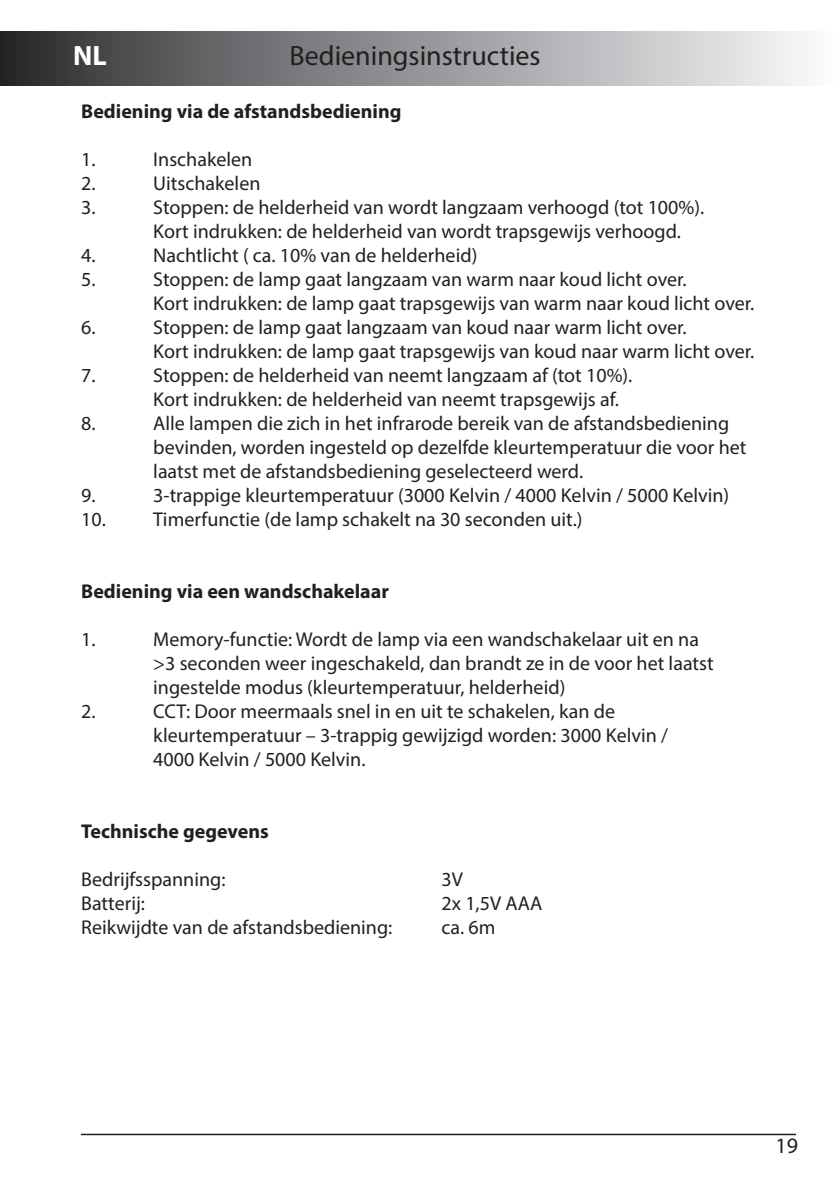
<style>
.page{position:relative;width:840px;height:1191px;background:#fff}
.page>*{position:absolute;margin:0;border:0;box-sizing:border-box;transform-origin:0 0}
.t1{font:28px "Myriad Pro";color:#231f20}
.t2{font:700 28px "Myriad Pro";color:#fff}
.t3{font:22px "Myriad Pro";color:#231f20}
.t4{font:20px/24px "Myriad Pro";color:#231f20}
.t5{font:700 20px "Myriad Pro";color:#231f20}
</style>
<div class="page">
<hr style="left:81px;top:1133px;width:714px;height:2px;background:#231f20">
<div style="left:0;top:31px;width:838px;height:55px;background:linear-gradient(to right,#2c2d2f,#fbfdff)"></div>
<p class="t2" style="left:73px;top:38px;width:35px">NL</p>
<p class="t1" style="left:289px;top:39px;width:252px">Bedieningsinstructies</p>
<p class="t5" style="left:81px;top:98px;width:321px">Bediening via de afstandsbediening</p>
<p class="t4" style="left:81px;top:147px;width:16px">1.</p>
<p class="t4" style="left:153px;top:147px;width:100px">Inschakelen</p>
<p class="t4" style="left:81px;top:171px;width:16px">2.</p>
<p class="t4" style="left:153px;top:171px;width:109px">Uitschakelen</p>
<p class="t4" style="left:81px;top:195px;width:16px">3.</p>
<p class="t4" style="left:153px;top:195px;width:552px">Stoppen: de helderheid van wordt langzaam verhoogd (tot 100%).</p>
<p class="t4" style="left:153px;top:219px;width:529px">Kort indrukken: de helderheid van wordt trapsgewijs verhoogd.</p>
<p class="t4" style="left:81px;top:243px;width:16px">4.</p>
<p class="t4" style="left:153px;top:243px;width:325px">Nachtlicht ( ca. 10% van de helderheid)</p>
<p class="t4" style="left:81px;top:267px;width:16px">5.</p>
<p class="t4" style="left:153px;top:267px;width:534px">Stoppen: de lamp gaat langzaam van warm naar koud licht over.</p>
<p class="t4" style="left:153px;top:291px;width:602px">Kort indrukken: de lamp gaat trapsgewijs van warm naar koud licht over.</p>
<p class="t4" style="left:81px;top:315px;width:16px">6.</p>
<p class="t4" style="left:153px;top:315px;width:534px">Stoppen: de lamp gaat langzaam van koud naar warm licht over.</p>
<p class="t4" style="left:153px;top:339px;width:602px">Kort indrukken: de lamp gaat trapsgewijs van koud naar warm licht over.</p>
<p class="t4" style="left:81px;top:363px;width:16px">7.</p>
<p class="t4" style="left:153px;top:363px;width:480px">Stoppen: de helderheid van neemt langzaam af (tot 10%).</p>
<p class="t4" style="left:153px;top:387px;width:467px">Kort indrukken: de helderheid van neemt trapsgewijs af.</p>
<p class="t4" style="left:81px;top:411px;width:16px">8.</p>
<p class="t4" style="left:153px;top:411px;width:594px">Alle lampen die zich in het infrarode bereik van de afstandsbediening bevinden, worden ingesteld op dezelfde kleurtemperatuur die voor het laatst met de afstandsbediening geselecteerd werd.</p>
<p class="t4" style="left:81px;top:483px;width:16px">9.</p>
<p class="t4" style="left:153px;top:483px;width:577px">3-trappige kleurtemperatuur (3000 Kelvin / 4000 Kelvin / 5000 Kelvin)</p>
<p class="t4" style="left:81px;top:507px;width:502px">10. Timerfunctie (de lamp schakelt na 30 seconden uit.)</p>
<p class="t5" style="left:81px;top:578px;width:309px">Bediening via een wandschakelaar</p>
<p class="t4" style="left:81px;top:627px;width:16px">1.</p>
<p class="t4" style="left:153px;top:627px;width:561px">Memory-functie: Wordt de lamp via een wandschakelaar uit en na &gt;3 seconden weer ingeschakeld, dan brandt ze in de voor het laatst ingestelde modus (kleurtemperatuur, helderheid)</p>
<p class="t4" style="left:81px;top:699px;width:16px">2.</p>
<p class="t4" style="left:153px;top:699px;width:516px">CCT: Door meermaals snel in en uit te schakelen, kan de kleurtemperatuur – 3-trappig gewijzigd worden: 3000 Kelvin /<br>4000 Kelvin / 5000 Kelvin.</p>
<p class="t5" style="left:81px;top:818px;width:189px">Technische gegevens</p>
<p class="t4" style="left:81px;top:867px;width:146px">Bedrijfsspanning:</p>
<p class="t4" style="left:441px;top:867px;width:23px">3V</p>
<p class="t4" style="left:81px;top:891px;width:65px">Batterij:</p>
<p class="t4" style="left:441px;top:891px;width:102px">2x 1,5V AAA</p>
<p class="t4" style="left:81px;top:915px;width:312px">Reikwijdte van de afstandsbediening:</p>
<p class="t4" style="left:441px;top:915px;width:55px">ca. 6m</p>
<p class="t3" style="left:775px;top:1132px;width:24px">19</p>
</div>
